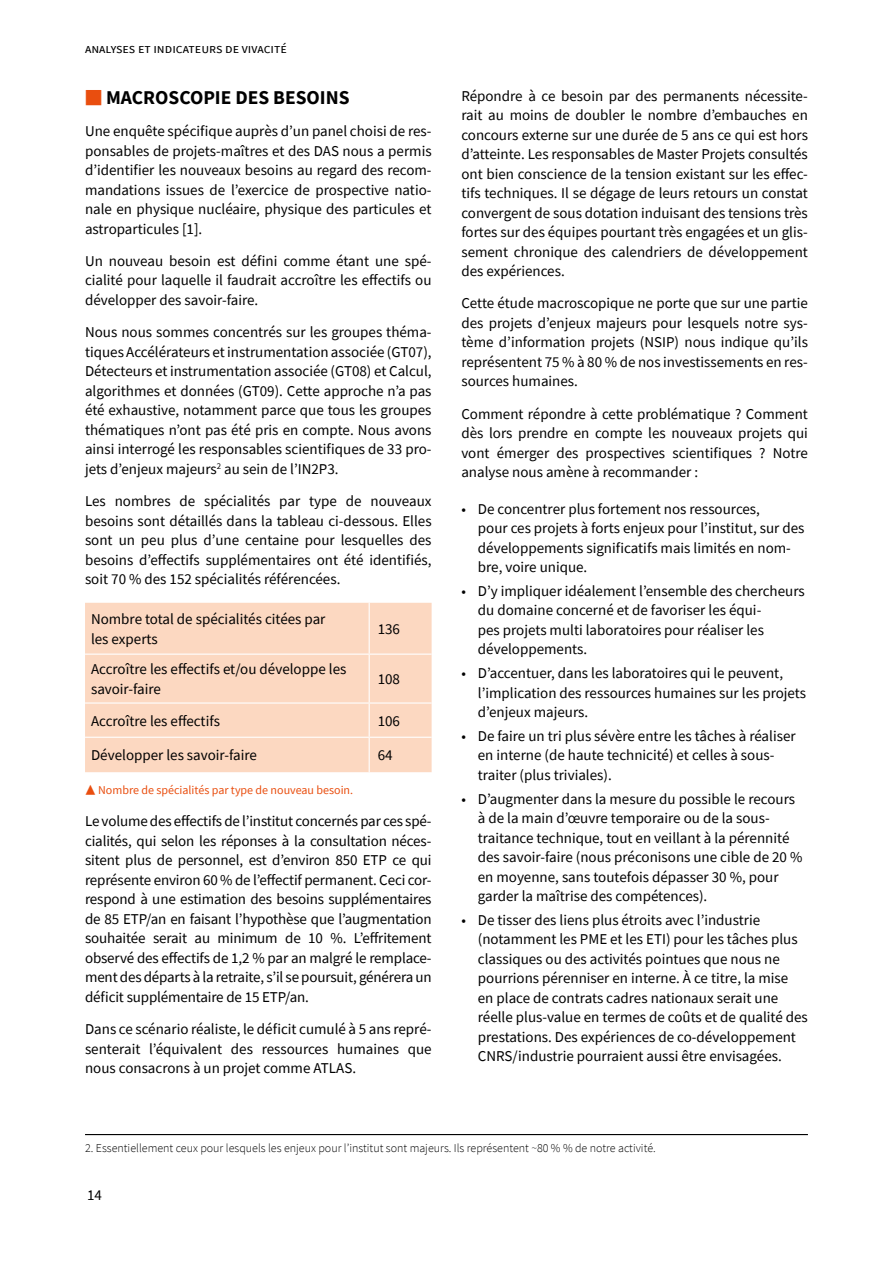
<style>
.page{position:relative;width:893px;height:1263px;background:#fff}
.page>*{position:absolute;margin:0;border:0;box-sizing:border-box;transform-origin:0 0}
.t1{font:700 19.5px "Source Sans Pro";color:#000}
.t2{font:15px/19.5px "Source Sans Pro";color:#000;text-align:justify}
.t3{font:13.5px "Source Sans Pro";color:#000}
.t4{font:300 12px "Source Sans Pro";color:#000}
.t5{font:12px "Source Sans Pro";color:#e94e0f}
.s1{color:#e94e0f}
</style>
<div class="page">
<div style="left:85px;top:603px;width:347px;height:169px;background:#fcd8c1"></div>
<hr style="left:369px;top:603px;width:1px;height:50px;background:#fff">
<hr style="left:85px;top:653px;width:284px;height:2px;background:#fff">
<hr style="left:369px;top:653px;width:63px;height:2px;background:#fff">
<hr style="left:369px;top:655px;width:1px;height:47px;background:#fff">
<hr style="left:85px;top:702px;width:284px;height:2px;background:#fff">
<hr style="left:369px;top:702px;width:63px;height:2px;background:#fff">
<hr style="left:369px;top:704px;width:1px;height:33px;background:#fff">
<hr style="left:85px;top:737px;width:284px;height:1px;background:#fff">
<hr style="left:369px;top:737px;width:63px;height:1px;background:#fff">
<hr style="left:369px;top:738px;width:1px;height:34px;background:#fff">
<hr style="left:85px;top:1134px;width:723px;height:1px;background:#000">
<p class="t3" style="left:85px;top:40px;width:203px">analyses et indicateurs de vivacité</p>
<h1 class="t1" style="left:85px;top:84px;width:266px"><span class="s1">■</span> MACROSCOPIE DES BESOINS</h1>
<p class="t2" style="left:85px;top:121px;width:348px">Une enquête spécifique auprès d’un panel choisi de res&shy;ponsables de projets-maîtres et des DAS nous a permis d’identifier les nouveaux besoins au regard des recom&shy;mandations issues de l’exercice de prospective natio&shy;nale en physique nucléaire, physique des particules et astroparticules [1].</p>
<p class="t2" style="left:85px;top:251px;width:348px">Un nouveau besoin est défini comme étant une spé&shy;cialité pour laquelle il faudrait accroître les effectifs ou développer des savoir-faire.</p>
<p class="t2" style="left:85px;top:322px;width:348px">Nous nous sommes concentrés sur les groupes théma&shy;tiques Accélérateurs et instrumentation associée (GT07), Détecteurs et instrumentation associée (GT08) et Calcul, algorithmes et données (GT09). Cette approche n’a pas été exhaustive, notamment parce que tous les groupes thématiques n’ont pas été pris en compte. Nous avons ainsi interrogé les responsables scientifiques de 33 pro&shy;jets d’enjeux majeurs<sup>2</sup> au sein de l’IN2P3.</p>
<p class="t2" style="left:85px;top:491px;width:348px">Les nombres de spécialités par type de nouveaux besoins sont détaillés dans la tableau ci-dessous. Elles sont un peu plus d’une centaine pour lesquelles des besoins d’effectifs supplémentaires ont été identifiés, soit 70 % des 152 spécialités référencées.</p>
<p class="t2" style="left:91px;top:609px;width:236px">Nombre total de spécialités citées par les experts</p>
<p class="t2" style="left:378px;top:619px;width:24px">136</p>
<p class="t2" style="left:91px;top:660px;width:257px">Accroître les effectifs et/ou développe les savoir-faire</p>
<p class="t2" style="left:378px;top:669px;width:24px">108</p>
<p class="t2" style="left:91px;top:711px;width:130px">Accroître les effectifs</p>
<p class="t2" style="left:378px;top:711px;width:24px">106</p>
<p class="t2" style="left:91px;top:745px;width:167px">Développer les savoir-faire</p>
<p class="t2" style="left:378px;top:745px;width:16px">64</p>
<p class="t5" style="left:85px;top:782px;width:270px">▲ Nombre de spécialités par type de nouveau besoin.</p>
<p class="t2" style="left:85px;top:811px;width:348px">Le volume des effectifs de l’institut concernés par ces spé&shy;cialités, qui selon les réponses à la consultation néces&shy;sitent plus de personnel, est d’environ 850 ETP ce qui représente environ 60 % de l’effectif permanent. Ceci cor&shy;respond à une estimation des besoins supplémentaires de 85 ETP/an en faisant l’hypothèse que l’augmentation souhaitée serait au minimum de 10 %. L’effritement observé des effectifs de 1,2 % par an malgré le remplace&shy;ment des départs à la retraite, s’il se poursuit, générera un déficit supplémentaire de 15 ETP/an.</p>
<p class="t2" style="left:85px;top:1019px;width:348px">Dans ce scénario réaliste, le déficit cumulé à 5 ans repré&shy;senterait l’équivalent des ressources humaines que nous consacrons à un projet comme ATLAS.</p>
<p class="t2" style="left:461px;top:86px;width:348px">Répondre à ce besoin par des permanents nécessite&shy;rait au moins de doubler le nombre d’embauches en concours externe sur une durée de 5 ans ce qui est hors d’atteinte. Les responsables de Master Projets consultés ont bien conscience de la tension existant sur les effec&shy;tifs techniques. Il se dégage de leurs retours un constat convergent de sous dotation induisant des tensions très fortes sur des équipes pourtant très engagées et un glis&shy;sement chronique des calendriers de développement des expériences.</p>
<p class="t2" style="left:461px;top:293px;width:348px">Cette étude macroscopique ne porte que sur une partie des projets d’enjeux majeurs pour lesquels notre sys&shy;tème d’information projets (NSIP) nous indique qu’ils représentent 75 % à 80 % de nos investissements en res&shy;sources humaines.</p>
<p class="t2" style="left:461px;top:404px;width:348px">Comment répondre à cette problématique ? Comment dès lors prendre en compte les nouveaux projets qui vont émerger des prospectives scientifiques ? Notre analyse nous amène à recommander :</p>
<p class="t2" style="left:478px;top:499px;width:328px;text-align:left;text-indent:-16px">• De concentrer plus fortement nos ressources,<br>pour ces projets à forts enjeux pour l’institut, sur des développements significatifs mais limités en nom&shy;bre, voire unique.</p>
<p class="t2" style="left:478px;top:581px;width:328px;text-align:left;text-indent:-16px">• D’y impliquer idéalement l’ensemble des chercheurs du domaine concerné et de favoriser les équi-<br>pes projets multi laboratoires pour réaliser les développements.</p>
<p class="t2" style="left:478px;top:663px;width:330px;text-align:left;text-indent:-16px">• D’accentuer, dans les laboratoires qui le peuvent, l’implication des ressources humaines sur les projets d’enjeux majeurs.</p>
<p class="t2" style="left:478px;top:726px;width:319px;text-align:left;text-indent:-16px">• De faire un tri plus sévère entre les tâches à réaliser en interne (de haute technicité) et celles à sous&shy;traiter (plus triviales).</p>
<p class="t2" style="left:478px;top:789px;width:326px;text-align:left;text-indent:-16px">• D’augmenter dans la mesure du possible le recours à de la main d’œuvre temporaire ou de la sous&shy;traitance technique, tout en veillant à la pérennité des savoir-faire (nous préconisons une cible de 20 % en moyenne, sans toutefois dépasser 30 %, pour garder la maîtrise des compétences).</p>
<p class="t2" style="left:478px;top:910px;width:332px;text-align:left;text-indent:-16px">• De tisser des liens plus étroits avec l’industrie (notamment les PME et les ETI) pour les tâches plus classiques ou des activités pointues que nous ne pourrions pérenniser en interne. À ce titre, la mise<br>en place de contrats cadres nationaux serait une réelle plus-value en termes de coûts et de qualité des prestations. Des expériences de co-développement CNRS/industrie pourraient aussi être envisagées.</p>
<p class="t4" style="left:85px;top:1141px;width:572px">2. Essentiellement ceux pour lesquels les enjeux pour l’institut sont majeurs. Ils représentent ~80 % % de notre activité.</p>
<p class="t2" style="left:87px;top:1185px;width:16px">14</p>
</div>
